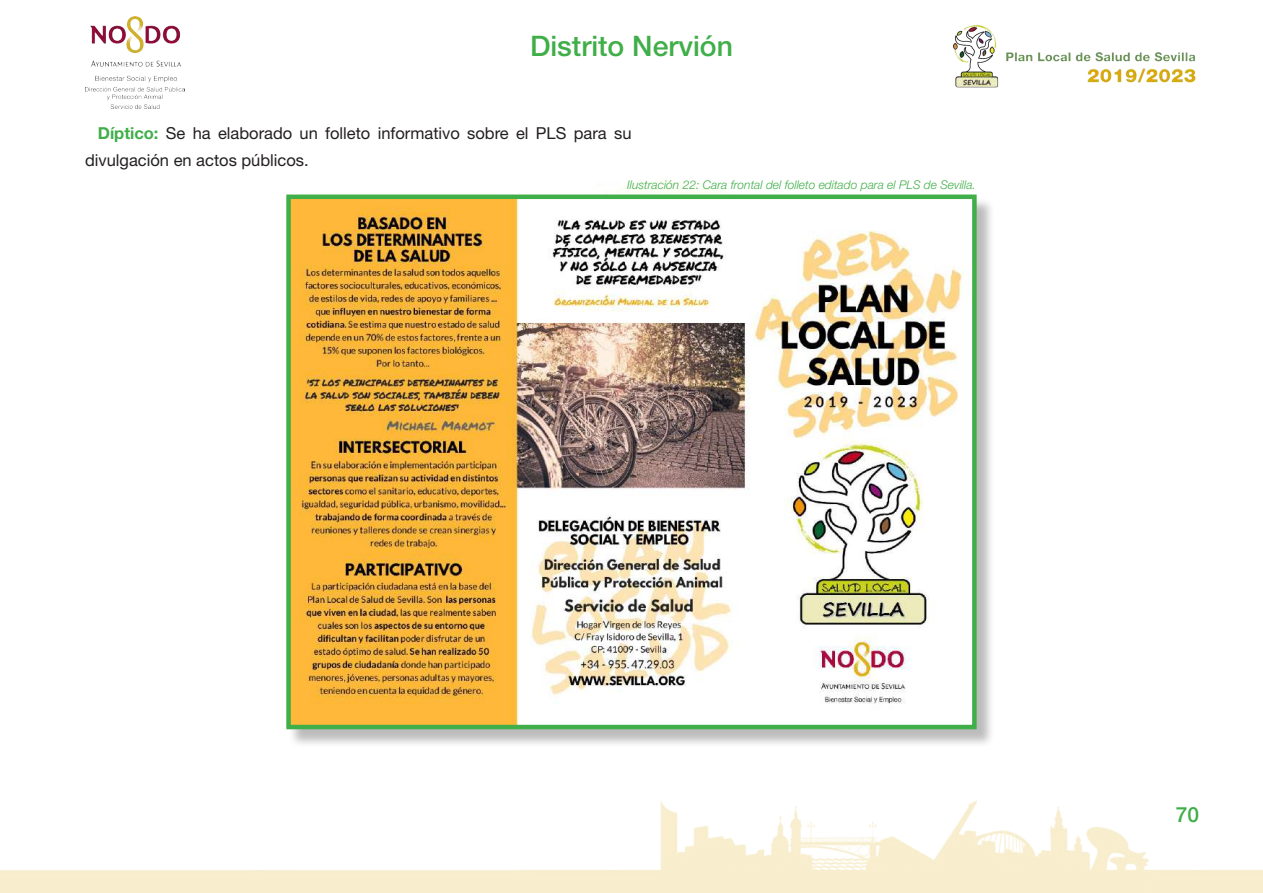
<style>
.page{position:relative;width:1263px;height:893px;background:#fff}
.page>*{position:absolute;margin:0;border:0;box-sizing:border-box;transform-origin:0 0}
.t1{font:500 28.35px "Helvetica Neue LT Std";color:#40ae49}
.t2{font:500 21px "Helvetica Neue LT Std";color:#40ae49}
.t3{font:16.5px/27px "Helvetica Neue LT Std";color:#231f20}
.t4{font:italic 300 12px "Helvetica Neue LT Std";color:#40ae49}
.s1{font-weight:700;color:#40ae49}
</style>
<div class="page">
<img style="left:0;top:800px;width:1263px;height:93px">
<div style="left:722px;top:871px;width:424px;height:22px;background:#f8eecd"></div>
<img style="left:953px;top:24px;width:243px;height:64px">
<img style="left:85px;top:16px;width:100px;height:92px">
<div style="left:289px;top:197px;width:706px;height:551px;background:#231f20;opacity:.3"></div>
<img style="left:291px;top:200px;width:681px;height:524px">
<div style="left:286px;top:195px;width:691px;height:534px;border:4px solid #40ae49"></div>
<h1 class="t1" style="left:530px;top:29px;width:204px">Distrito Nervión</h1>
<p class="t3" style="left:85px;top:120px;width:548px;text-indent:13px"><span class="s1">Díptico:</span> Se ha elaborado un folleto informativo sobre el PLS para su divulgación en actos públicos.</p>
<p class="t4" style="left:627px;top:178px;width:350px">Ilustración 22: Cara frontal del folleto editado para el PLS de Sevilla.</p>
<p class="t2" style="left:1176px;top:802px;width:25px">70</p>
</div>
